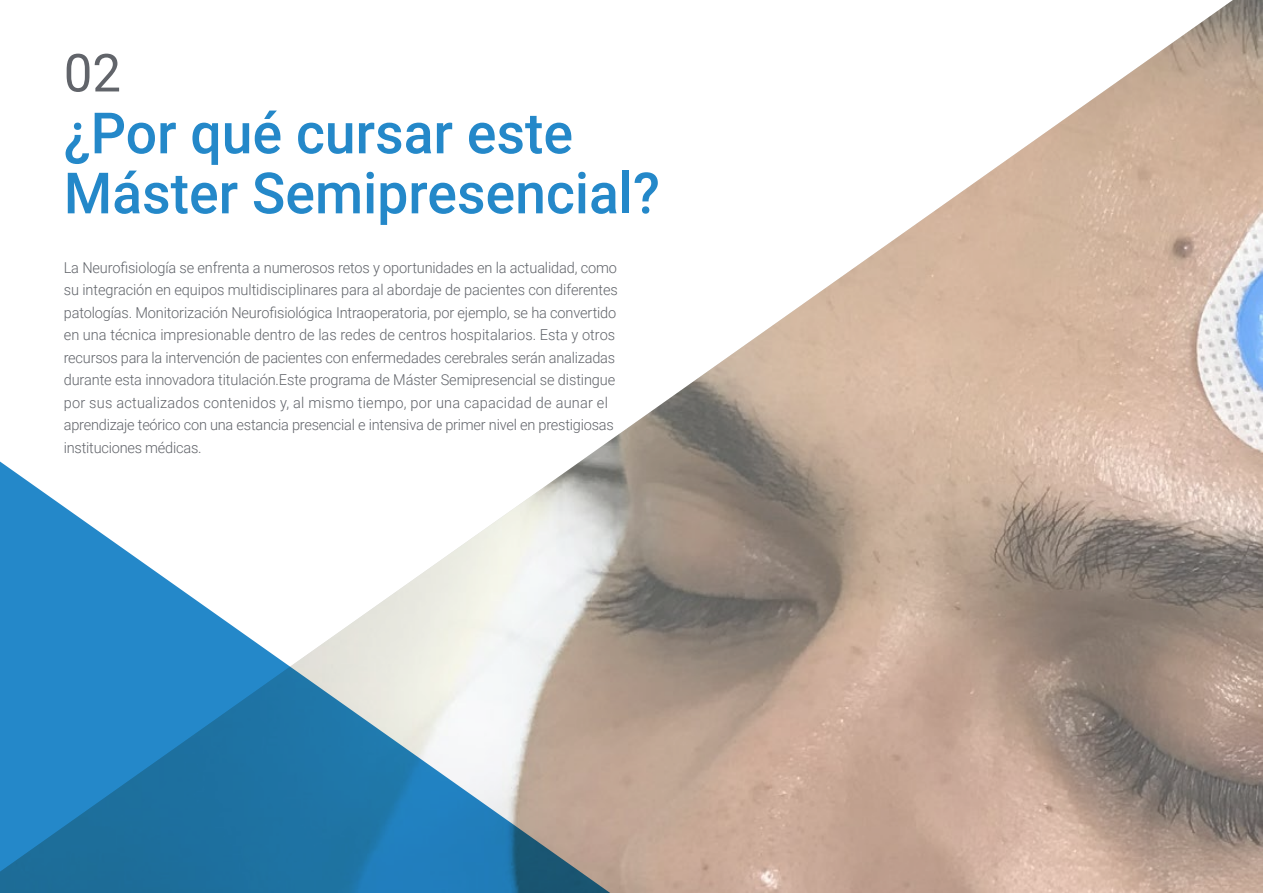
<style>
.page{position:relative;width:1263px;height:893px;background:#fff}
.page>*{position:absolute;margin:0;border:0;box-sizing:border-box;transform-origin:0 0}
.t1{font:500 57px/60px "Roboto";color:#2488c9}
.t2{font:52.5px "Roboto";color:#61646a}
.t3{font:300 15px/22.5px "Roboto";letter-spacing:-.01em;color:#61646a}
</style>
<div class="page">
<img style="left:602px;top:0;width:661px;height:893px">
<svg style="left:0;top:446px;width:640px;height:447px"></svg>
<h2 class="t2" style="left:64px;top:36px;width:59px">02</h2>
<h1 class="t1" style="left:64px;top:101px;width:597px">¿Por qué cursar este<br>Máster Semipresencial?</h1>
<p class="t3" style="left:64px;top:255px;width:555px">La Neurofisiología se enfrenta a numerosos retos y oportunidades en la actualidad, como su integración en equipos multidisciplinares para al abordaje de pacientes con diferentes patologías. Monitorización Neurofisiológica Intraoperatoria, por ejemplo, se ha convertido en una técnica impresionable dentro de las redes de centros hospitalarios. Esta y otros recursos para la intervención de pacientes con enfermedades cerebrales serán analizadas durante esta innovadora titulación.Este programa de Máster Semipresencial se distingue por sus actualizados contenidos y, al mismo tiempo, por una capacidad de aunar el aprendizaje teórico con una estancia presencial e intensiva de primer nivel en prestigiosas instituciones médicas.</p>
</div>
